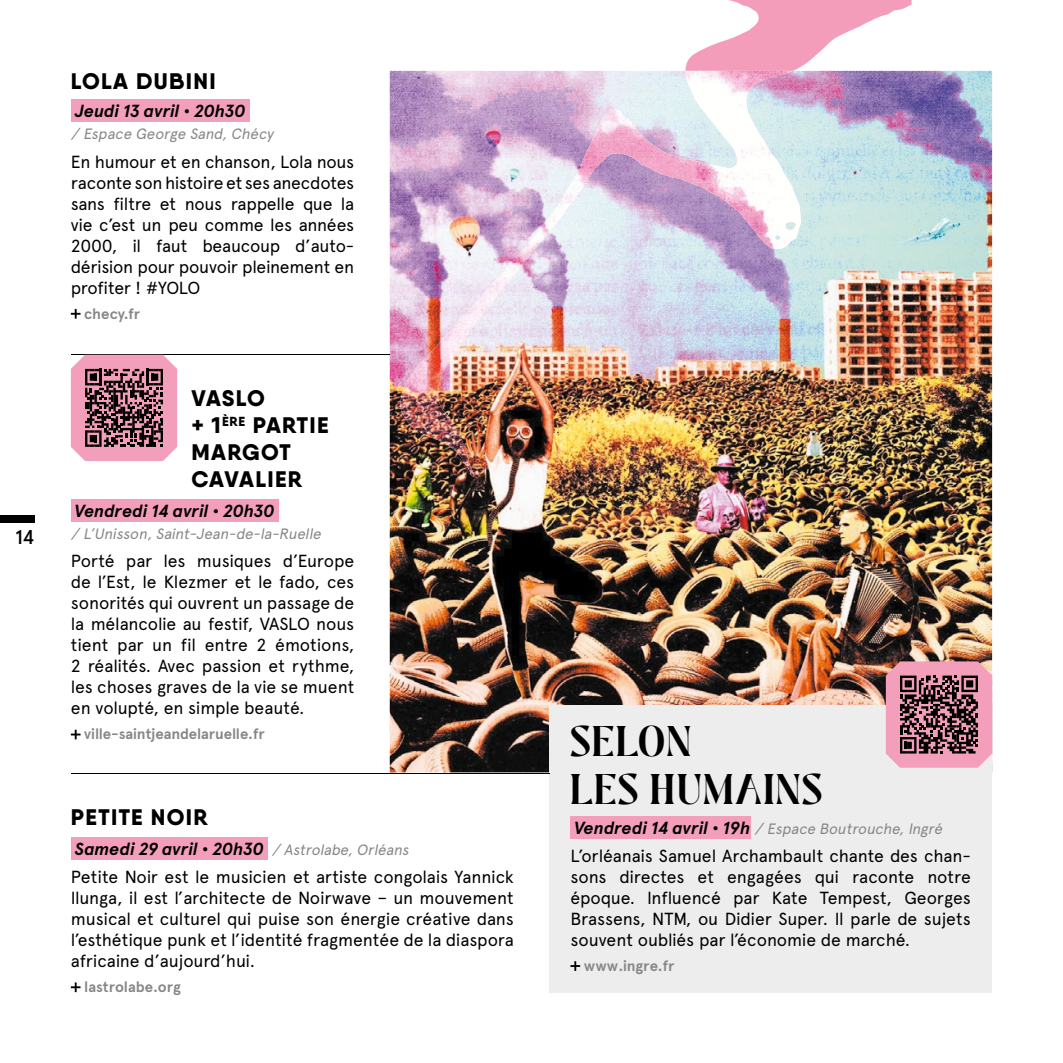
<style>
.page{position:relative;width:1063px;height:1063px;background:#fff}
.page>*{position:absolute;margin:0;border:0;box-sizing:border-box;transform-origin:0 0}
.t1{font:600 40px/48px "Pretty Boy";letter-spacing:.05em;color:#000}
.t2{font:800 22.5px/27px "Qanelas";letter-spacing:.06em;color:#000}
.t3{font:500 20px "Apercu Pro";color:#000}
.t4{font:17.5px/21px "Apercu Pro";letter-spacing:-.01em;color:#000;text-align:justify}
.t5{font:italic 700 17.5px "Apercu Pro";letter-spacing:-.005em;color:#000}
.t6{font:italic 15px "Apercu Pro";color:#878787}
.t7{font:700 15px "Apercu Pro";letter-spacing:-.005em;color:#878787}
.s1{font-weight:700;font-style:italic}
.s2{font-style:italic;font-size:15px;color:#878787}
.s3{font-weight:700;font-size:17.5px;color:#000}
</style>
<div class="page">
<div style="left:0;top:516px;width:35px;height:7px;background:#000"></div>
<div style="left:71px;top:99px;width:178px;height:23px;background:#f39eba"></div>
<svg style="left:71px;top:309px;width:10px;height:10px"></svg>
<img style="left:390px;top:71px;width:602px;height:702px">
<img style="left:741px;top:71px;width:60px;height:406px">
<div style="left:549px;top:705px;width:443px;height:287px;background:#ededed"></div>
<div style="left:570px;top:816px;width:181px;height:23px;background:#f39eba"></div>
<svg style="left:570px;top:961px;width:10px;height:10px"></svg>
<hr style="left:71px;top:354px;width:319px;height:1px;background:#000">
<hr style="left:71px;top:773px;width:478px;height:1px;background:#000">
<svg style="left:685px;top:0;width:227px;height:71px"></svg>
<img style="left:400px;top:71px;width:341px;height:406px">
<div style="left:71px;top:499px;width:207px;height:23px;background:#f39eba"></div>
<svg style="left:71px;top:730px;width:10px;height:9px"></svg>
<div style="left:71px;top:837px;width:197px;height:23px;background:#f39eba"></div>
<svg style="left:71px;top:982px;width:10px;height:10px"></svg>
<svg style="left:71px;top:355px;width:106px;height:106px"></svg>
<svg style="left:886px;top:661px;width:106px;height:107px"></svg>
<p class="t3" style="left:15px;top:522px;width:21px">14</p>
<p class="t2" style="left:71px;top:67px;width:146px">LOLA DUBINI</p>
<p class="t5" style="left:75px;top:98px;width:172px">Jeudi 13 avril • 20h30</p>
<p class="t6" style="left:71px;top:123px;width:208px">/ Espace George Sand,Chécy</p>
<p class="t4" style="left:71px;top:150px;width:285px">En humour et en chanson, Lola nous raconte son histoire et ses anecdotes sans filtre et nous rappelle que la vie c’est un peu comme les années 2000, il faut beaucoup d’auto&shy;dérision pour pouvoir pleinement en profiter ! #YOLO</p>
<p class="t7" style="left:84px;top:302px;width:57px">checy.fr</p>
<p class="t2" style="left:191px;top:385px;width:139px">VASLO<br>+ 1<sup>ÈRE</sup> PARTIE<br>MARGOT<br>CAVALIER</p>
<p class="t5" style="left:75px;top:497px;width:201px">Vendredi 14 avril • 20h30</p>
<p class="t6" style="left:71px;top:523px;width:255px">/ L’Unisson,Saint-Jean-de-la-Ruelle</p>
<p class="t4" style="left:71px;top:550px;width:285px">Porté par les musiques d’Europe de l’Est, le Klezmer et le fado, ces sonorités qui ouvrent un passage de la mélancolie au festif, VASLO nous tient par un fil entre 2 émotions, 2 réalités. Avec passion et rythme, les choses graves de la vie se muent en volupté, en simple beauté.</p>
<p class="t7" style="left:84px;top:723px;width:182px">ville-saintjeandelaruelle.fr</p>
<p class="t2" style="left:71px;top:804px;width:138px">PETITE NOIR</p>
<p class="t4" style="left:71px;top:834px;width:444px;line-height:28px"><span class="s1">S am e di 2 9 a vril • 2 0h 3 0</span> <span class="s2">/ Astrolabe,Orléans<br></span>Petite Noir est le musicien et artiste congolais Yannick</p>
<p class="t4" style="left:71px;top:886px;width:444px">Ilunga, il est l’architecte de Noirwave – un mouvement musical et culturel qui puise son énergie créative dans l’esthétique punk et l’identité fragmentée de la diaspora africaine d’aujourd’hui.</p>
<p class="t7" style="left:84px;top:976px;width:98px">lastrolabe.org</p>
<h1 class="t1" style="left:570px;top:718px;width:253px">SELON<br>LES HUMAINS</h1>
<p class="t6" style="left:574px;top:817px;width:373px"><span class="s3">Ve n dre di 14 a vril • 1 9h</span> / Espace Boutrouche,Ingré</p>
<p class="t4" style="left:570px;top:844px;width:402px">L’orléanais Samuel Archambault chante des chan&shy;sons directes et engagées qui raconte notre époque. Influencé par Kate Tempest, Georges Brassens, NTM, ou Didier Super. Il parle de sujets souvent oubliés par l’économie de marché.</p>
<p class="t7" style="left:584px;top:954px;width:92px">www.ingre.fr</p>
</div>
